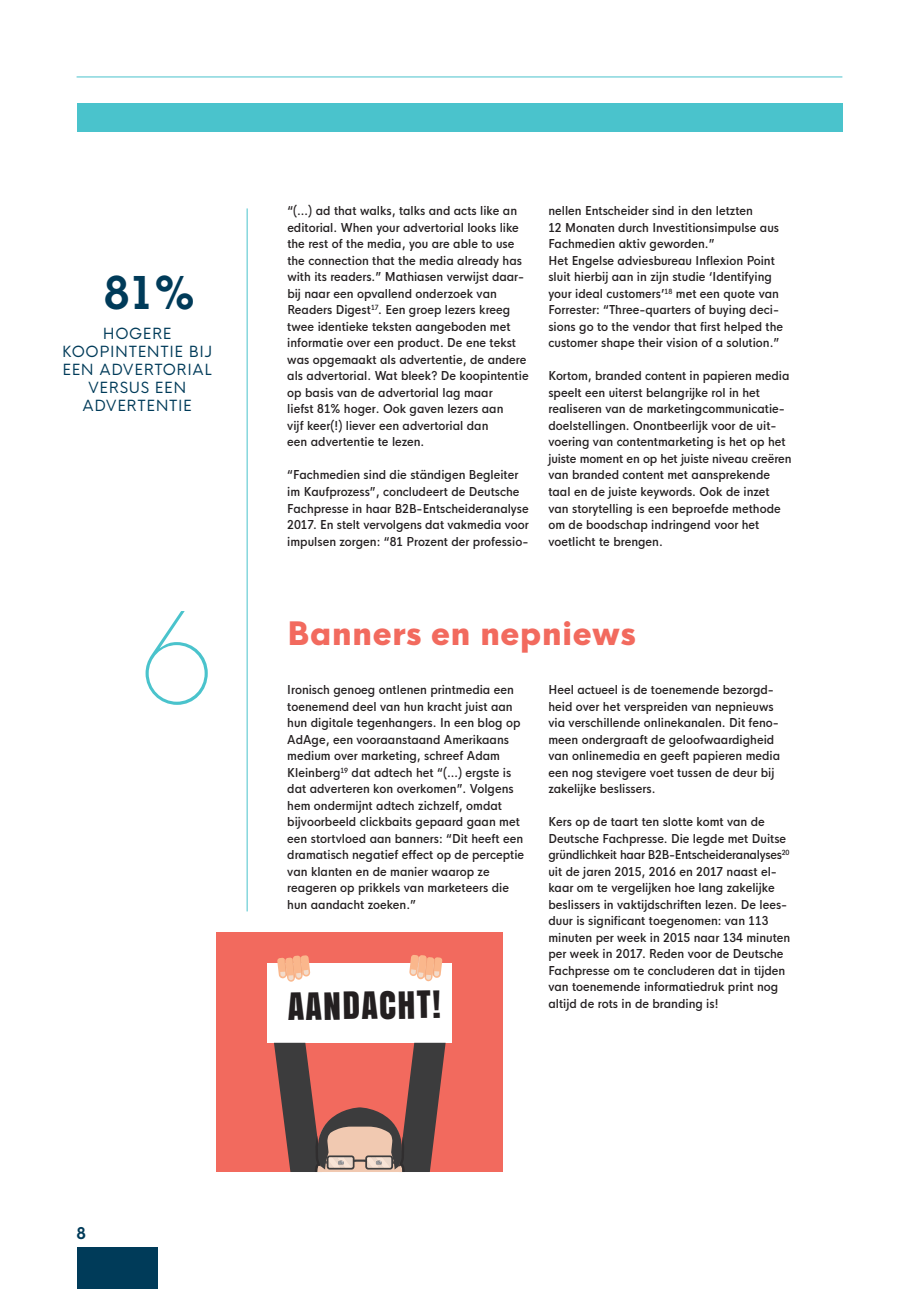
<style>
.page{position:relative;width:919px;height:1289px;background:#fff}
.page>*{position:absolute;margin:0;border:0;box-sizing:border-box;transform-origin:0 0}
.t1{font:200 137.25px "Lubalin Graph EF";color:#4ac3cc}
.t2{font:600 49.5px "Lubalin Graph EF";color:#003b59}
.t3{font:35.1px "Anton";color:#231f20}
.t4{font:800 31.5px "HK Nova";letter-spacing:.01em;color:#f26a5e}
.t5{font:600 16.5px "Lubalin Graph";color:#003b59}
.t6{font:15px/18px "HK Nova";letter-spacing:.04em;color:#003b59;text-align:center}
.t7{font:500 condensed 12px/16.5px "HK Nova";color:#231f20}
</style>
<div class="page">
<div style="left:77px;top:103px;width:765px;height:29px;background:#4ac3cc"></div>
<hr style="left:77px;top:77px;width:765px;height:1px;background:#4ac3cc">
<hr style="left:247px;top:208px;width:1px;height:703px;background:#4ac3cc">
<div style="left:217px;top:932px;width:286px;height:239px;background:#f26a5e"></div>
<div style="left:267px;top:962px;width:185px;height:80px;background:#fff"></div>
<svg style="left:277px;top:955px;width:33px;height:26px"></svg>
<svg style="left:409px;top:955px;width:33px;height:26px"></svg>
<svg style="left:274px;top:1042px;width:171px;height:129px"></svg>
<div style="left:77px;top:1247px;width:80px;height:41px;background:#003b59"></div>
<h2 class="t2" style="left:103px;top:263px;width:93px">81%</h2>
<p class="t6" style="left:62px;top:323px;width:151px">HOGERE<br>KOOPINTENTIE BIJ<br>EEN ADVERTORIAL<br>VERSUS EEN<br>ADVERTENTIE</p>
<h1 class="t1" style="left:140px;top:582px;width:75px">6</h1>
<p class="t7" style="left:287px;top:201px;width:243px">“(…) ad that walks, talks and acts like an editorial. When your advertorial looks like the rest of the media, you are able to use the connection that the media already has with its readers.” Mathiasen verwijst daar&shy;bij naar een opvallend onderzoek van Readers Digest<sup>17</sup>. Een groep lezers kreeg twee identieke teksten aangeboden met informatie over een product. De ene tekst was opgemaakt als advertentie, de andere als advertorial. Wat bleek? De koopintentie op basis van de advertorial lag maar<br>liefst 81% hoger. Ook gaven lezers aan<br>vijf keer(!) liever een advertorial dan<br>een advertentie te lezen.</p>
<p class="t7" style="left:287px;top:465px;width:243px">“Fachmedien sind die ständigen Begleiter im Kaufprozess”, concludeert de Deutsche Fachpresse in haar B2B-Entscheideranalyse 2017. En stelt vervolgens dat vakmedia voor impulsen zorgen: “81 Prozent der professio-</p>
<p class="t7" style="left:548px;top:201px;width:236px">nellen Entscheider sind in den letzten<br>12 Monaten durch Investitionsimpulse aus Fachmedien aktiv geworden.”<br>Het Engelse adviesbureau Inflexion Point sluit hierbij aan in zijn studie ‘Identifying your ideal customers’<sup>18</sup> met een quote van Forrester: “Three-quarters of buying deci&shy;sions go to the vendor that first helped the customer shape their vision of a solution.”</p>
<p class="t7" style="left:548px;top:366px;width:244px">Kortom, branded content in papieren media speelt een uiterst belangrijke rol in het realiseren van de marketingcommunicatie&shy;doelstellingen. Onontbeerlijk voor de uit&shy;voering van contentmarketing is het op het juiste moment en op het juiste niveau creëren van branded content met aansprekende taal en de juiste keywords. Ook de inzet van storytelling is een beproefde methode om de boodschap indringend voor het voetlicht te brengen.</p>
<h3 class="t4" style="left:287px;top:605px;width:350px">Banners en nepniews</h3>
<p class="t7" style="left:287px;top:680px;width:238px">Ironisch genoeg ontlenen printmedia een toenemend deel van hun kracht juist aan hun digitale tegenhangers. In een blog op AdAge, een vooraanstaand Amerikaans medium over marketing, schreef Adam Kleinberg<sup>19</sup> dat adtech het “(…) ergste is dat adverteren kon overkomen”. Volgens hem ondermijnt adtech zichzelf, omdat bijvoorbeeld clickbaits gepaard gaan met een stortvloed aan banners: “Dit heeft een dramatisch negatief effect op de perceptie van klanten en de manier waarop ze reageren op prikkels van marketeers die hun aandacht zoeken.”</p>
<p class="t7" style="left:548px;top:680px;width:233px">Heel actueel is de toenemende bezorgd&shy;heid over het verspreiden van nepnieuws via verschillende onlinekanalen. Dit feno&shy;meen ondergraaft de geloofwaardigheid van onlinemedia en geeft papieren media een nog stevigere voet tussen de deur bij zakelijke beslissers.</p>
<p class="t7" style="left:548px;top:812px;width:243px">Kers op de taart ten slotte komt van de Deutsche Fachpresse. Die legde met Duitse gründlichkeit haar B2B-Entscheider analyses<sup>20 </sup>uit de jaren 2015, 2016 en 2017 naast el&shy;kaar om te vergelijken hoe lang zakelijke beslissers in vaktijdschriften lezen. De lees&shy;duur is significant toegenomen: van 113 minuten per week in 2015 naar 134 minuten per week in 2017. Reden voor de Deutsche Fachpresse om te concluderen dat in tijden van toenemende informatiedruk print nog altijd de rots in de branding is!</p>
<h3 class="t3" style="left:287px;top:979px;width:154px;rotate:-1deg">AANDACHT!</h3>
<h3 class="t5" style="left:77px;top:1221px;width:11px">8</h3>
</div>
